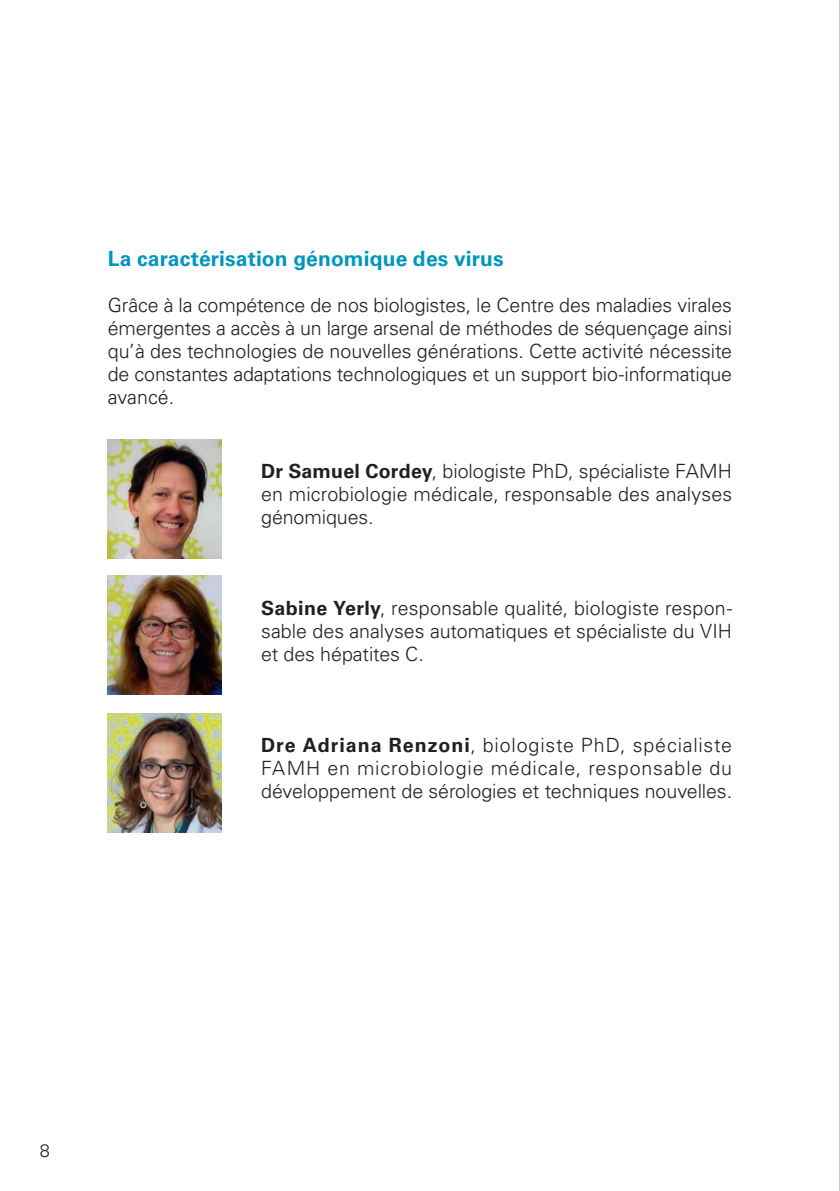
<style>
.page{position:relative;width:840px;height:1191px;background:#fff}
.page>*{position:absolute;margin:0;border:0;box-sizing:border-box;transform-origin:0 0}
.t1{font:700 21px "Univers LT Pro 65";letter-spacing:.005em;color:#0096bf}
.t2{font:300 19.6px/23px "Univers LT Pro 45";letter-spacing:-.005em;color:#231f20;text-align:justify}
.t3{font:300 18px "Univers LT Pro 45";color:#231f20}
.s1{font-family:"Univers LT Pro 65";font-weight:700}
</style>
<div class="page">
<hr style="left:839px;top:0;width:1px;height:1191px;background:#939598">
<img style="left:108px;top:439px;width:113px;height:119px">
<img style="left:108px;top:575px;width:113px;height:119px">
<img style="left:108px;top:713px;width:113px;height:119px">
<p class="t1" style="left:108px;top:244px;width:397px">La caractérisation génomique des virus</p>
<p class="t2" style="left:108px;top:293px;width:625px">Grâce à la compétence de nos biologistes, le Centre des maladies virales émergentes a accès à un large arsenal de méthodes de séquençage ainsi qu’à des technologies de nouvelles générations. Cette activité nécessite de constantes adaptations technologiques et un support bio-informatique avancé.</p>
<p class="t2" style="left:261px;top:459px;width:472px"><span class="s1">Dr Samuel Cordey</span>, biologiste PhD, spécialiste FAMH en microbiologie médicale, responsable des analyses génomiques.</p>
<p class="t2" style="left:261px;top:596px;width:472px"><span class="s1">Sabine Yerly</span>, responsable qualité, biologiste respon&shy;sable des analyses automatiques et spécialiste du VIH et des hépatites C.</p>
<p class="t2" style="left:261px;top:733px;width:472px"><span class="s1">Dre Adriana Renzoni</span>, biologiste PhD, spécialiste FAMH en microbiologie médicale, responsable du développement de sérologies et techniques nouvelles.</p>
<p class="t3" style="left:40px;top:1138px;width:12px">8</p>
</div>
